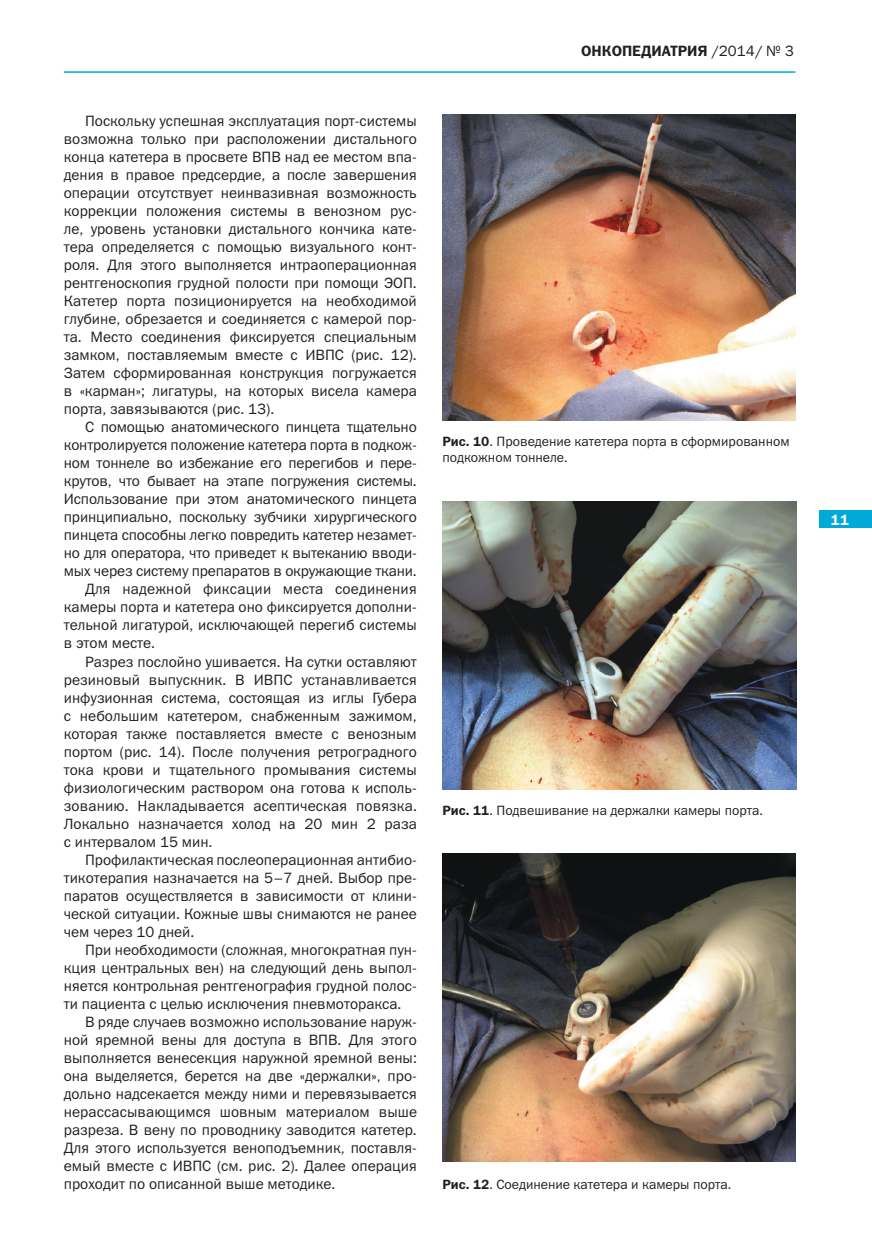
<style>
.page{position:relative;width:872px;height:1234px;background:#fff}
.page>*{position:absolute;margin:0;border:0;box-sizing:border-box;transform-origin:0 0}
.t1{font:15px/18px "Franklin Gothic Book C";color:#231f20;text-align:justify}
.t2{font:15px "Franklin Gothic Demi C";color:#231f20}
.t3{font:15px "Franklin Gothic Demi C";color:#fff}
.t4{font:13.5px/16.2px "Franklin Gothic Book C";color:#231f20}
.s1{font-family:"Franklin Gothic Book C"}
.s2{font-family:"Franklin Gothic Demi C"}
</style>
<div class="page">
<div style="left:819px;top:510px;width:53px;height:17px;background:#00a9d8"></div>
<hr style="left:64px;top:71px;width:731px;height:2px;background:#00a9d8">
<img style="left:442px;top:501px;width:354px;height:288px">
<img style="left:442px;top:853px;width:353px;height:308px">
<img style="left:442px;top:114px;width:353px;height:306px">
<p class="t1" style="left:64px;top:112px;width:354px;text-indent:21px">Поскольку успешная эксплуатация порт-системы возможна только при расположении дистального конца катетера в просвете ВПВ над ее местом впа&shy;дения в правое предсердие, а после завершения операции отсутствует неинвазивная возможность коррекции положения системы в венозном рус&shy;ле, уровень установки дистального кончика кате&shy;тера определяется с помощью визуального конт&shy;роля. Для этого выполняется интраоперационная рентгеноскопия грудной полости при помощи ЭОП.<br>Катетер порта позиционируется на необходимой глубине, обрезается и соединяется с камерой пор&shy;та. Место соединения фиксируется специальным замком, поставляемым вместе с ИВПС (рис. 12).<br>Затем сформированная конструкция погружается в «карман»; лигатуры, на которых висела камера порта, завязываются (рис. 13).</p>
<p class="t1" style="left:85px;top:418px;width:333px">С помощью анатомического пинцета тщательно</p>
<p class="t1" style="left:64px;top:436px;width:354px">контролируется положение катетера порта в подкож-</p>
<p class="t1" style="left:64px;top:454px;width:354px">ном тоннеле во избежание его перегибов и пере-</p>
<p class="t1" style="left:64px;top:472px;width:354px">крутов, что бывает на этапе погружения системы.</p>
<p class="t1" style="left:64px;top:490px;width:354px">Использование при этом анатомического пинцета</p>
<p class="t1" style="left:64px;top:508px;width:354px">принципиально, поскольку зубчики хирургического</p>
<p class="t1" style="left:64px;top:526px;width:354px">пинцета способны легко повредить катетер незамет-</p>
<p class="t1" style="left:64px;top:544px;width:354px">но для оператора, что приведет к вытеканию вводи-</p>
<p class="t1" style="left:64px;top:562px;width:354px">мых через систему препаратов в окружающие ткани.</p>
<p class="t1" style="left:85px;top:580px;width:333px">Для надежной фиксации места соединения</p>
<p class="t1" style="left:64px;top:598px;width:354px">камеры порта и катетера оно фиксируется дополни-</p>
<p class="t1" style="left:64px;top:616px;width:354px">тельной лигатурой, исключающей перегиб системы</p>
<p class="t1" style="left:64px;top:634px;width:93px">в этом месте.</p>
<p class="t1" style="left:85px;top:652px;width:333px">Разрез послойно ушивается. На сутки оставляют</p>
<p class="t1" style="left:64px;top:670px;width:354px">резиновый выпускник. В ИВПС устанавливается</p>
<p class="t1" style="left:64px;top:688px;width:354px">инфузионная система, состоящая из иглы Губера</p>
<p class="t1" style="left:64px;top:706px;width:354px">с небольшим катетером, снабженным зажимом,</p>
<p class="t1" style="left:64px;top:724px;width:354px">которая также поставляется вместе с венозным</p>
<p class="t1" style="left:64px;top:742px;width:354px">портом (рис. 14). После получения ретроградного</p>
<p class="t1" style="left:64px;top:760px;width:354px">тока крови и тщательного промывания системы</p>
<p class="t1" style="left:64px;top:778px;width:354px">физиологическим раствором она готова к исполь-</p>
<p class="t1" style="left:64px;top:796px;width:354px">зованию. Накладывается асептическая повязка.</p>
<p class="t1" style="left:64px;top:814px;width:354px">Локально назначается холод на 20 мин 2 раза</p>
<p class="t1" style="left:64px;top:832px;width:150px">с интервалом 15 мин.</p>
<p class="t1" style="left:85px;top:850px;width:332px">Профилактическая послеоперационная антибио-</p>
<p class="t1" style="left:64px;top:868px;width:354px">тикотерапия назначается на 5–7 дней. Выбор пре-</p>
<p class="t1" style="left:64px;top:886px;width:354px">паратов осуществляется в зависимости от клини-</p>
<p class="t1" style="left:64px;top:904px;width:354px">ческой ситуации. Кожные швы снимаются не ранее</p>
<p class="t1" style="left:64px;top:922px;width:132px">чем через 10 дней.</p>
<p class="t1" style="left:85px;top:940px;width:333px">При необходимости (сложная, многократная пун-</p>
<p class="t1" style="left:64px;top:958px;width:354px">кция центральных вен) на следующий день выпол-</p>
<p class="t1" style="left:64px;top:976px;width:354px">няется контрольная рентгенография грудной полос-</p>
<p class="t1" style="left:64px;top:994px;width:339px">ти пациента с целью исключения пневмоторакса.</p>
<p class="t1" style="left:85px;top:1012px;width:333px">В ряде случаев возможно использование наруж-</p>
<p class="t1" style="left:64px;top:1030px;width:354px">ной яремной вены для доступа в ВПВ. Для этого</p>
<p class="t1" style="left:64px;top:1048px;width:354px">выполняется венесекция наружной яремной вены:</p>
<p class="t1" style="left:64px;top:1066px;width:354px">она выделяется, берется на две «держалки», про-</p>
<p class="t1" style="left:64px;top:1084px;width:354px">дольно надсекается между ними и перевязывается</p>
<p class="t1" style="left:64px;top:1102px;width:355px">нерассасывающимся шовным материалом выше</p>
<p class="t1" style="left:64px;top:1120px;width:354px">разреза. В вену по проводнику заводится катетер.</p>
<p class="t1" style="left:64px;top:1138px;width:354px">Для этого используется веноподъемник, поставля-</p>
<p class="t1" style="left:64px;top:1156px;width:354px">емый вместе с ИВПС (см. рис. 2). Далее операция</p>
<p class="t1" style="left:64px;top:1174px;width:273px">проходит по описанной выше методике.</p>
<p class="t2" style="left:581px;top:43px;width:214px">ОНКОПЕДИАТРИЯ <span class="s1">/2014/ № 3</span></p>
<p class="t4" style="left:442px;top:433px;width:349px"><span class="s2">Рис. 10</span>. Проведение катетера порта в сформированном подкожном тоннеле.</p>
<p class="t4" style="left:442px;top:801px;width:322px"><span class="s2">Рис. 11</span>. Подвешивание на держалки камеры порта.</p>
<p class="t4" style="left:442px;top:1175px;width:290px"><span class="s2">Рис. 12</span>. Соединение катетера и камеры порта.</p>
<p class="t3" style="left:831px;top:511px;width:20px">11</p>
</div>
